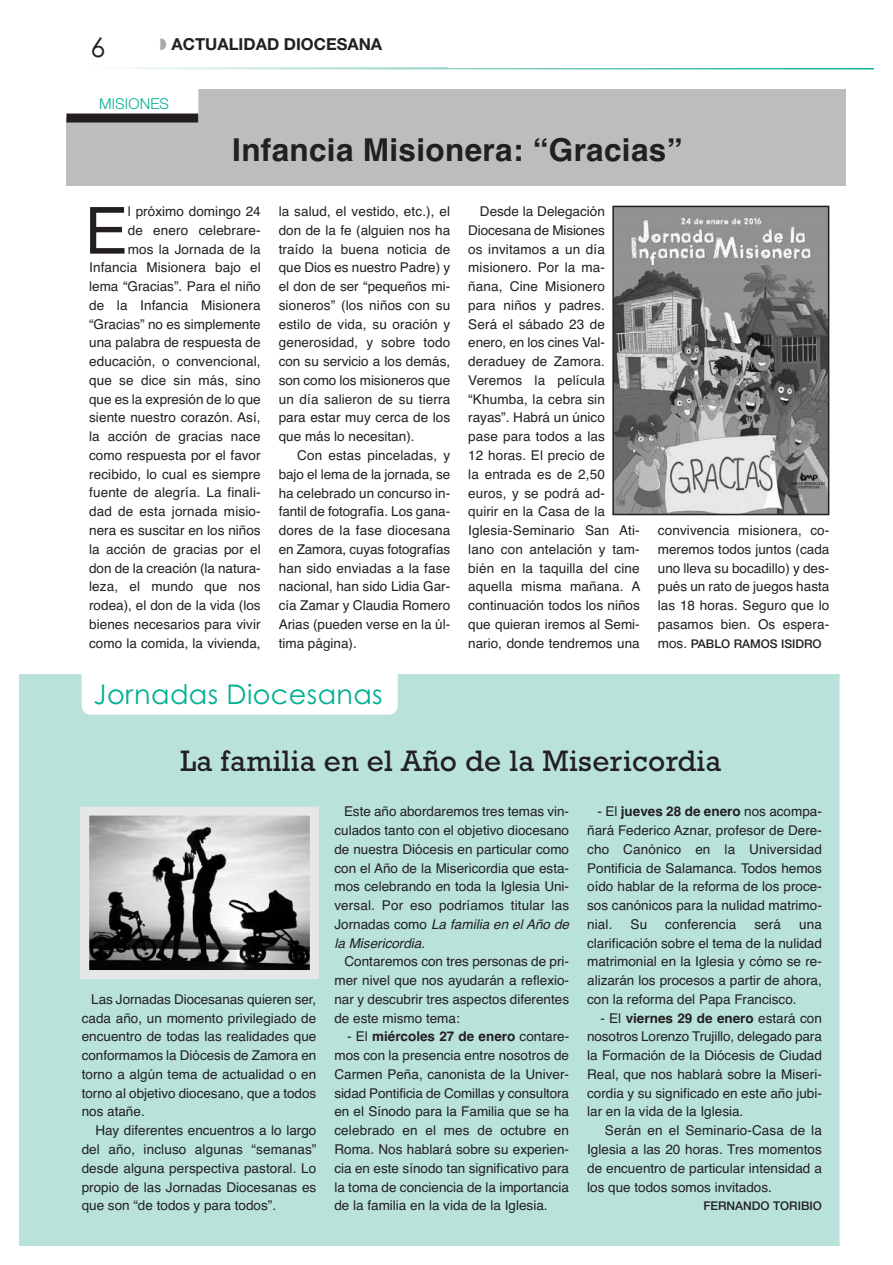
<style>
.page{position:relative;width:893px;height:1265px;background:#fff}
.page>*{position:absolute;margin:0;border:0;box-sizing:border-box;transform-origin:0 0}
.t1{font:64.95px "Helvetica";color:#231f20}
.t2{font:700 31.5px "Helvetica";letter-spacing:.01em;color:#231f20}
.t3{font:30px "Rockwell";letter-spacing:.01em;color:#231f20}
.t4{font:27px "Century Gothic";letter-spacing:.015em;color:#00b091}
.t5{font:27px "Century Gothic";color:#231f20}
.t6{font:700 16.5px "Helvetica Neue";color:#231f20}
.t7{font:300 15px "Helvetica Neue";letter-spacing:.01em;color:#00b091}
.t8{font:13.5px/18.8px "Helvetica";color:#231f20;text-align:justify}
.t9{font:500 12px "Helvetica Neue";color:#231f20}
.s1{font-family:"Helvetica";font-weight:400;font-size:13.5px}
.s2{font-style:italic}
.s3{font-weight:700}
</style>
<div class="page">
<div style="left:66px;top:89px;width:780px;height:97px;background:#bbbdbf"></div>
<img style="left:124px;top:67px;width:749px;height:2px">
<div style="left:63px;top:87px;width:135px;height:30px;background:#fff"></div>
<div style="left:66px;top:113px;width:132px;height:9px;background:#231f20"></div>
<img style="left:615px;top:209px;width:211px;height:303px">
<div style="left:612px;top:206px;width:217px;height:309px;border:2px solid #231f20"></div>
<div style="left:20px;top:674px;width:819px;height:571px;background:#b8e2da"></div>
<img style="left:90px;top:816px;width:219px;height:153px">
<div style="left:80px;top:806px;width:239px;height:173px;border:9px solid #e6e7e8"></div>
<div style="left:82px;top:663px;width:315px;height:51px;background:#fff;border-radius:9px"></div>
<h3 class="t5" style="left:91px;top:37px;width:16px">6</h3>
<p class="t6" style="left:172px;top:38px;width:212px">ACTUALIDAD DIOCESANA</p>
<p class="t7" style="left:99px;top:98px;width:71px">MISIONES</p>
<h2 class="t2" style="left:232px;top:138px;width:451px">Infancia Misionera: “Gracias”</h2>
<p class="t8" style="left:89px;top:203px;width:173px;text-align:right">l próximo domingo 24<br>de enero celebrare-<br>mos la Jornada de la<br>Infancia Misionera bajo el lema “Gracias”. Para el niño de la Infancia Misionera “Gracias” no es simplemente una palabra de respuesta de educación, o convencional, que se dice sin más, sino que es la expresión de lo que siente nuestro corazón. Así, la acción de gracias nace como respuesta por el favor recibido, lo cual es siempre fuente de alegría. La finali&shy;dad de esta jornada misio&shy;nera es suscitar en los niños la acción de gracias por el don de la creación (la natura&shy;leza, el mundo que nos rodea), el don de la vida (los bienes necesarios para vivir como la comida, la vivienda,</p>
<p class="t8" style="left:279px;top:203px;width:173px">la salud, el vestido, etc.), el don de la fe (alguien nos ha traído la buena noticia de que Dios es nuestro Padre) y el don de ser “pequeños mi&shy;sioneros” (los niños con su estilo de vida, su oración y generosidad, y sobre todo con su servicio a los demás, son como los misioneros que un día salieron de su tierra para estar muy cerca de los que más lo necesitan).</p>
<h1 class="t1" style="left:84px;top:207px;width:45px">E</h1>
<p class="t8" style="left:279px;top:447px;width:173px;text-indent:18px">Con estas pinceladas, y bajo el lema de la jornada, se ha celebrado un concurso in&shy;fantil de fotografía. Los gana&shy;dores de la fase diocesana en Zamora, cuyas fotografías han sido enviadas a la fase nacional, han sido Lidia Gar&shy;cía Zamar y Claudia Romero Arias (pueden verse en la úl&shy;tima página).</p>
<h3 class="t4" style="left:94px;top:683px;width:290px">Jornadas Diocesanas</h3>
<p class="t8" style="left:468px;top:203px;width:174px;text-align:left;text-indent:12px">Desde la Delegación<br>Diocesana de Misiones<br>os invitamos a un día misionero. Por la ma&shy;ñana, Cine Misionero<br>para niños y padres.<br>Será el sábado 23 de enero, en los cines Val&shy;deraduey de Zamora.<br>Veremos la película “Khumba, la cebra sin rayas”. Habrá un único<br>pase para todos a las<br>12 horas. El precio de<br>la entrada es de 2,50 euros, y se podrá ad-<br>quirir en la Casa de la<br>Iglesia-Seminario San Ati&shy;lano con antelación y tam&shy;bién en la taquilla del cine aquella misma mañana. A continuación todos los niños que quieran iremos al Semi&shy;nario, donde tendremos una</p>
<p class="t8" style="left:657px;top:522px;width:173px">convivencia misionera, co&shy;meremos todos juntos (cada uno lleva su bocadillo) y des&shy;pués un rato de juegos hasta las 18 horas. Seguro que lo pasamos bien. Os espera-</p>
<p class="t9" style="left:657px;top:639px;width:165px"><span class="s1">mos.</span> PABLO RAMOS ISIDRO</p>
<h3 class="t3" style="left:180px;top:750px;width:542px">La familia en el Año de la Misericordia</h3>
<p class="t8" style="left:82px;top:991px;width:236px;text-indent:10px">Las Jornadas Diocesanas quieren ser, cada año, un momento privilegiado de encuentro de todas las realidades que conformamos la Diócesis de Zamora en torno a algún tema de actualidad o en torno al objetivo diocesano, que a todos nos atañe.</p>
<p class="t8" style="left:82px;top:1122px;width:236px;text-indent:14px">Hay diferentes encuentros a lo largo del año, incluso algunas “semanas” desde alguna perspectiva pastoral. Lo propio de las Jornadas Diocesanas es que son “de todos y para todos”.</p>
<p class="t8" style="left:334px;top:803px;width:236px;text-indent:10px">Este año abordaremos tres temas vin&shy;culados tanto con el objetivo diocesano de nuestra Diócesis en particular como con el Año de la Misericordia que esta&shy;mos celebrando en toda la Iglesia Uni&shy;versal. Por eso podríamos titular las Jornadas como <span class="s2">La familia en el Año de la Misericordia</span>.</p>
<p class="t8" style="left:334px;top:953px;width:236px;text-indent:10px">Contaremos con tres personas de pri&shy;mer nivel que nos ayudarán a reflexio&shy;nar y descubrir tres aspectos diferentes de este mismo tema:</p>
<p class="t8" style="left:334px;top:1028px;width:236px;text-indent:13px">- El <span class="s3">miércoles 27 de enero</span> contare&shy;mos con la presencia entre nosotros de Carmen Peña, canonista de la Univer&shy;sidad Pontificia de Comillas y consultora en el Sínodo para la Familia que se ha celebrado en el mes de octubre en Roma. Nos hablará sobre su experien&shy;cia en este sínodo tan significativo para la toma de conciencia de la importancia de la familia en la vida de la Iglesia.</p>
<p class="t8" style="left:587px;top:803px;width:236px;text-indent:10px">- El <span class="s3">jueves 28 de enero</span> nos acompa&shy;ñará Federico Aznar, profesor de Dere&shy;cho Canónico en la Universidad Pontificia de Salamanca. Todos hemos oído hablar de la reforma de los proce&shy;sos canónicos para la nulidad matrimo&shy;nial.</p>
<p class="t8" style="left:630px;top:916px;width:18px">Su</p>
<p class="t8" style="left:665px;top:916px;width:73px">conferencia</p>
<p class="t8" style="left:754px;top:916px;width:28px">será</p>
<p class="t8" style="left:587px;top:916px;width:236px;text-indent:212px">una clarificación sobre el tema de la nulidad matrimonial en la Iglesia y cómo se re&shy;alizarán los procesos a partir de ahora, con la reforma del Papa Francisco.</p>
<p class="t8" style="left:587px;top:1009px;width:236px;text-indent:13px">- El <span class="s3">viernes 29 de enero</span> estará con nosotros Lorenzo Trujillo, delegado para la Formación de la Diócesis de Ciudad Real, que nos hablará sobre la Miseri&shy;cordia y su significado en este año jubi&shy;lar en la vida de la Iglesia.</p>
<p class="t8" style="left:587px;top:1122px;width:236px;text-indent:18px">Serán en el Seminario-Casa de la Iglesia a las 20 horas. Tres momentos de encuentro de particular intensidad a los que todos somos invitados.</p>
<p class="t9" style="left:703px;top:1201px;width:120px">FERNANDO TORIBIO</p>
</div>
